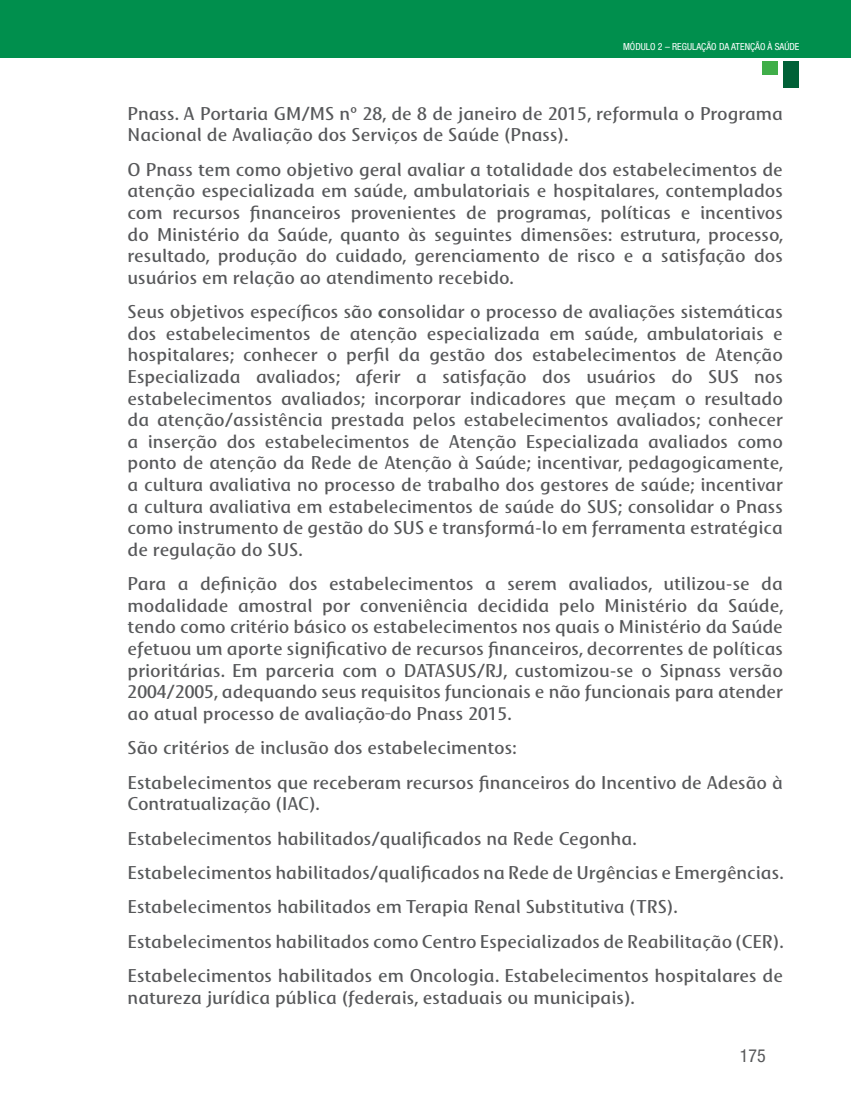
<style>
.page{position:relative;width:851px;height:1106px;background:#fff}
.page>*{position:absolute;margin:0;border:0;box-sizing:border-box;transform-origin:0 0}
.t1{font:18px/21.6px "Mosquito Std";color:#57585a}
.t2{font:condensed 18px "Helvetica Neue LT Std";color:#57585a}
.t3{font:condensed 9.75px "Helvetica Neue LT Std";color:#fff}
.s1{font-weight:700}
</style>
<div class="page">
<div style="left:0;top:0;width:850px;height:57px;background:#008f4d"></div>
<div style="left:783px;top:61px;width:15px;height:27px;background:#006137"></div>
<div style="left:762px;top:61px;width:16px;height:14px;background:#40ae49"></div>
<p class="t3" style="left:623px;top:41px;width:178px">MÓDULO 2 – REGULAÇÃO DA ATENÇÃO À SAÚDE</p>
<p class="t1" style="left:128px;top:102px;width:656px">Pnass. A Portaria GM/MS nº 28, de 8 de janeiro de 2015, reformula o Programa<br>Nacional de Avaliação dos Serviços de Saúde (Pnass).</p>
<p class="t1" style="left:128px;top:158px;width:657px;text-align:justify">O Pnass tem como objetivo geral avaliar a totalidade dos estabelecimentos de atenção especializada em saúde, ambulatoriais e hospitalares, contemplados com recursos financeiros provenientes de programas, políticas e incentivos do Ministério da Saúde, quanto às seguintes dimensões: estrutura, processo, resultado, produção do cuidado, gerenciamento de risco e a satisfação dos usuários em relação ao atendimento recebido.</p>
<p class="t1" style="left:128px;top:300px;width:657px;text-align:justify">Seus objetivos específicos são <span class="s1">c</span>onsolidar o processo de avaliações sistemáticas dos estabelecimentos de atenção especializada em saúde, ambulatoriais e hospitalares; conhecer o perfil da gestão dos estabelecimentos de Atenção Especializada avaliados; aferir a satisfação dos usuários do SUS nos estabelecimentos avaliados; incorporar indicadores que meçam o resultado da atenção/assistência prestada pelos estabelecimentos avaliados; conhecer a inserção dos estabelecimentos de Atenção Especializada avaliados como ponto de atenção da Rede de Atenção à Saúde; incentivar, pedagogicamente, a cultura avaliativa no processo de trabalho dos gestores de saúde; incentivar a cultura avaliativa em estabelecimentos de saúde do SUS; consolidar o Pnass como instrumento de gestão do SUS e transformá-lo em ferramenta estratégica de regulação do SUS.</p>
<p class="t1" style="left:128px;top:572px;width:657px;text-align:justify">Para a definição dos estabelecimentos a serem avaliados, utilizou-se da modalidade amostral por conveniência decidida pelo Ministério da Saúde, tendo como critério básico os estabelecimentos nos quais o Ministério da Saúde efetuou um aporte significativo de recursos financeiros, decorrentes de políticas prioritárias. Em parceria com o DATASUS/RJ, customizou-se o Sipnass versão 2004/2005, adequando seus requisitos funcionais e não funcionais para atender ao atual processo de avaliação do Pnass 2015.</p>
<p class="t1" style="left:128px;top:730px;width:656px;line-height:34.3px">São critérios de inclusão dos estabelecimentos:<br>Estabelecimentos que receberam recursos financeiros do Incentivo de Adesão à</p>
<p class="t1" style="left:128px;top:786px;width:657px;line-height:34.3px">Contratualização (IAC).<br>Estabelecimentos habilitados/qualificados na Rede Cegonha.<br>Estabelecimentos habilitados/qualificados na Rede de Urgências e Emergências.<br>Estabelecimentos habilitados em Terapia Renal Substitutiva (TRS).<br>Estabelecimentos habilitados como Centro Especializados de Reabilitação (CER).<br>Estabelecimentos habilitados em Oncologia. Estabelecimentos hospitalares de</p>
<p class="t1" style="left:128px;top:986px;width:509px">natureza jurídica pública (federais, estaduais ou municipais).</p>
<p class="t2" style="left:739px;top:1045px;width:27px">175</p>
</div>
